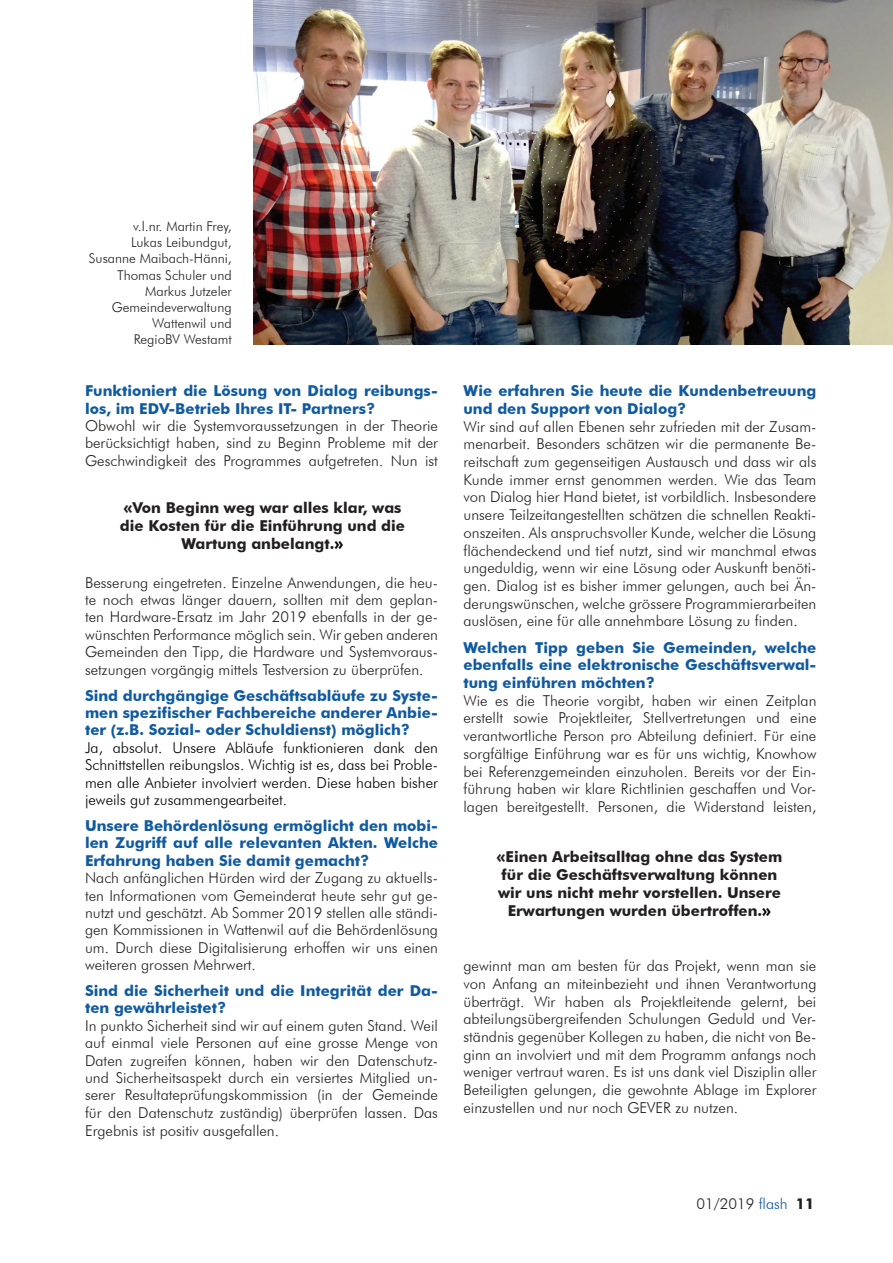
<style>
.page{position:relative;width:893px;height:1263px;background:#fff}
.page>*{position:absolute;margin:0;border:0;box-sizing:border-box;transform-origin:0 0}
.t1{font:300 15px/17.7px "Futura BT";color:#231f20;text-align:justify}
.t2{font:700 15px/17.4px "Futura BT";color:#105aa0}
.t3{font:700 15px/18px "Futura BT";color:#231f20;text-align:center}
.t4{font:300 15px/17.4px "Futura BT";color:#000;text-align:justify}
.t5{font:300 13.5px/16.2px "Futura BT";color:#231f20;text-align:right}
.s1{font-size:16.5px}
.s2{font-size:16.5px;color:#000}
.s3{color:#105aa0}
.s4{font-weight:700}
</style>
<div class="page">
<img style="left:253px;top:0;width:640px;height:344px">
<p class="t5" style="left:89px;top:218px;width:144px">v.l.nr. Martin Frey,<br>Lukas Leibundgut,<br>Susanne Maibach-Hänni,<br>Thomas Schuler und<br>Markus Jutzeler<br>Gemeindeverwaltung<br>Wattenwil und<br>RegioBV Westamt</p>
<p class="t2" style="left:85px;top:382px;width:354px">Funktioniert die Lösung von Dialog reibungs&shy;los, im EDV-Betrieb Ihres IT- Partners?</p>
<p class="t1" style="left:85px;top:417px;width:354px">Obwohl wir die Systemvoraussetzungen in der Theorie berücksichtigt haben, sind zu Beginn Probleme mit der Geschwindigkeit des Programmes aufgetreten. Nun ist</p>
<p class="t3" style="left:120px;top:498px;width:287px"><span class="s1">«</span>Von Beginn weg war alles klar, was die Kosten für die Einführung und die<br>Wartung anbelangt.<span class="s2">»</span></p>
<p class="t1" style="left:85px;top:573px;width:354px">Besserung eingetreten. Einzelne Anwendungen, die heu&shy;te noch etwas länger dauern, sollten mit dem geplan&shy;ten Hardware-Ersatz im Jahr 2019 ebenfalls in der ge&shy;wünschten Performance möglich sein. Wir geben anderen Gemeinden den Tipp, die Hardware und Systemvoraus&shy;setzungen vorgängig mittels Testversion zu überprüfen.</p>
<p class="t2" style="left:85px;top:686px;width:354px;text-align:justify">Sind durchgängige Geschäftsabläufe zu Syste&shy;men spezifischer Fachbereiche anderer Anbie&shy;ter (z.B. Sozial- oder Schuldienst) möglich?</p>
<p class="t4" style="left:85px;top:739px;width:354px">Ja, absolut. Unsere Abläufe funktionieren dank den Schnittstellen reibungslos. Wichtig ist es, dass bei Proble&shy;men alle Anbieter involviert werden. Diese haben bisher jeweils gut zusammengearbeitet.</p>
<p class="t2" style="left:85px;top:817px;width:354px;text-align:justify">Unsere Behördenlösung ermöglicht den mobi&shy;len Zugriff auf alle relevanten Akten. Welche Erfahrung haben Sie damit gemacht?</p>
<p class="t1" style="left:85px;top:869px;width:354px">Nach anfänglichen Hürden wird der Zugang zu aktuells&shy;ten Informationen vom Gemeinderat heute sehr gut ge&shy;nutzt und geschätzt. Ab Sommer 2019 stellen alle ständi&shy;gen Kommissionen in Wattenwil auf die Behördenlösung um. Durch diese Digitalisierung erhoffen wir uns einen weiteren grossen Mehrwert.</p>
<p class="t2" style="left:85px;top:982px;width:354px">Sind die Sicherheit und die Integrität der Da&shy;ten gewährleistet?</p>
<p class="t1" style="left:85px;top:1016px;width:354px">In punkto Sicherheit sind wir auf einem guten Stand. Weil auf einmal viele Personen auf eine grosse Menge von Daten zugreifen können, haben wir den Datenschutz&shy;und Sicherheitsaspekt durch ein versiertes Mitglied un&shy;serer Resultateprüfungskommission (in der Gemeinde für den Datenschutz zuständig) überprüfen lassen. Das Ergebnis ist positiv ausgefallen.</p>
<p class="t2" style="left:463px;top:382px;width:354px">Wie erfahren Sie heute die Kundenbetreuung und den Support von Dialog?</p>
<p class="t1" style="left:463px;top:417px;width:354px">Wir sind auf allen Ebenen sehr zufrieden mit der Zusam&shy;menarbeit. Besonders schätzen wir die permanente Be&shy;reitschaft zum gegenseitigen Austausch und dass wir als Kunde immer ernst genommen werden. Wie das Team von Dialog hier Hand bietet, ist vorbildlich. Insbesondere unsere Teilzeitangestellten schätzen die schnellen Reakti&shy;onszeiten. Als anspruchsvoller Kunde, welcher die Lösung flächendeckend und tief nutzt, sind wir manchmal etwas ungeduldig, wenn wir eine Lösung oder Auskunft benöti&shy;gen. Dialog ist es bisher immer gelungen, auch bei Än&shy;derungswünschen, welche grössere Programmierarbeiten auslösen, eine für alle annehmbare Lösung zu finden.</p>
<p class="t2" style="left:463px;top:638px;width:354px;text-align:justify">Welchen Tipp geben Sie Gemeinden, welche ebenfalls eine elektronische Geschäftsverwal&shy;tung einführen möchten?</p>
<p class="t1" style="left:463px;top:691px;width:354px">Wie es die Theorie vorgibt, haben wir einen Zeitplan erstellt sowie Projektleiter, Stellvertretungen und eine verantwortliche Person pro Abteilung definiert. Für eine sorgfältige Einführung war es für uns wichtig, Knowhow bei Referenzgemeinden einzuholen. Bereits vor der Ein&shy;führung haben wir klare Richtlinien geschaffen und Vor&shy;lagen bereitgestellt. Personen, die Widerstand leisten,</p>
<p class="t3" style="left:497px;top:848px;width:287px"><span class="s1">«</span>Einen Arbeitsalltag ohne das System für die Geschäftsverwaltung können wir uns nicht mehr vorstellen. Unsere Erwartungen wurden übertroffen.<span class="s2">»</span></p>
<p class="t1" style="left:463px;top:957px;width:354px">gewinnt man am besten für das Projekt, wenn man sie von Anfang an miteinbezieht und ihnen Verantwortung überträgt. Wir haben als Projektleitende gelernt, bei abteilungsübergreifenden Schulungen Geduld und Ver&shy;ständnis gegenüber Kollegen zu haben, die nicht von Be&shy;ginn an involviert und mit dem Programm anfangs noch weniger vertraut waren. Es ist uns dank viel Disziplin aller Beteiligten gelungen, die gewohnte Ablage im Explorer einzustellen und nur noch GEVER zu nutzen.</p>
<p class="t1" style="left:696px;top:1195px;width:120px">01/2019 <span class="s3">flash</span> <span class="s4">11</span></p>
</div>
